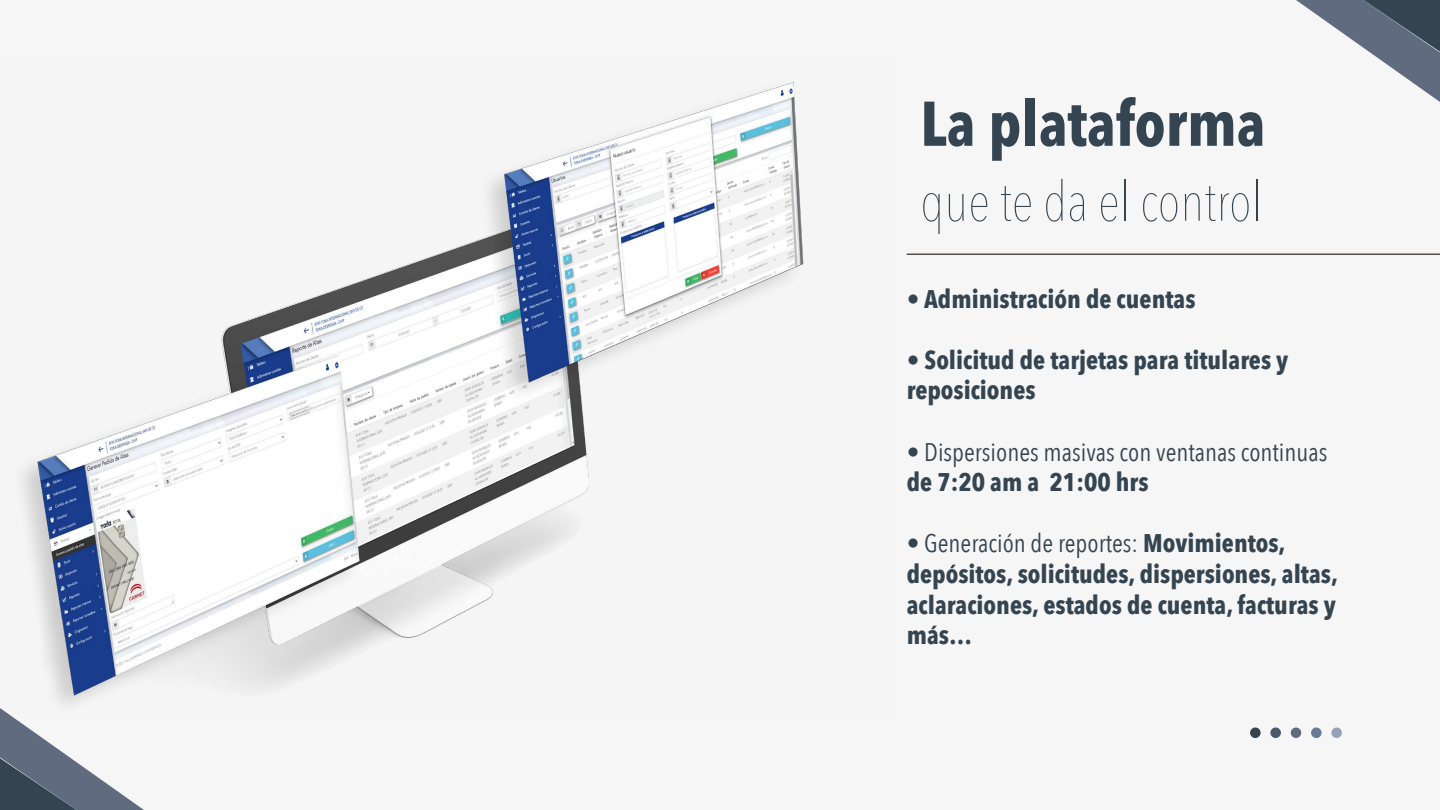
<style>
.page{position:relative;width:1440px;height:810px;background:#f6f6f6}
.page>*{position:absolute;margin:0;border:0;box-sizing:border-box;transform-origin:0 0}
.t1{font:700 62.4px "Avenir Next Condensed";color:#344551}
.t2{font:200 55.43px "Avenir Next Condensed";color:#344551}
.t3{font:700 25.5px/30.6px "Avenir Next Condensed";color:#344551}
.t4{font:25.5px/30.6px "Avenir Next Condensed";color:#344551}
.s1{font-weight:700}
.s2{font-weight:400}
</style>
<div class="page">
<hr style="left:907px;top:254px;width:533px;height:1px;background:#5a504b">
<svg style="left:1296px;top:0;width:144px;height:102px"></svg>
<svg style="left:0;top:708px;width:144px;height:102px"></svg>
<img style="left:4px;top:82px;width:800px;height:632px">
<div style="left:1250px;top:727px;width:11px;height:11px;background:#344551;border-radius:50%"></div>
<div style="left:1270px;top:727px;width:11px;height:11px;background:#485a6c;border-radius:50%"></div>
<div style="left:1291px;top:727px;width:10px;height:11px;background:#616b80;border-radius:50%"></div>
<div style="left:1311px;top:727px;width:11px;height:11px;background:#687a94;border-radius:50%"></div>
<div style="left:1331px;top:727px;width:11px;height:11px;background:#97a0b9;border-radius:50%"></div>
<h1 class="t1" style="left:920px;top:86px;width:347px">La plataforma</h1>
<h2 class="t2" style="left:920px;top:168px;width:343px">que te da el control</h2>
<p class="t3" style="left:907px;top:283px;width:290px">• Administración de cuentas</p>
<p class="t3" style="left:907px;top:344px;width:383px">• Solicitud de tarjetas para titulares y reposiciones</p>
<p class="t4" style="left:907px;top:435px;width:422px"><span class="s1">•</span> Dispersiones masivas con ventanas continuas <span class="s1">de 7:20 am a 21:00 hrs</span></p>
<p class="t3" style="left:907px;top:528px;width:433px">• <span class="s2">Generación de reportes:</span> Movimientos, depósitos, solicitudes, dispersiones, altas, aclaraciones, estados de cuenta, facturas y más…</p>
</div>
